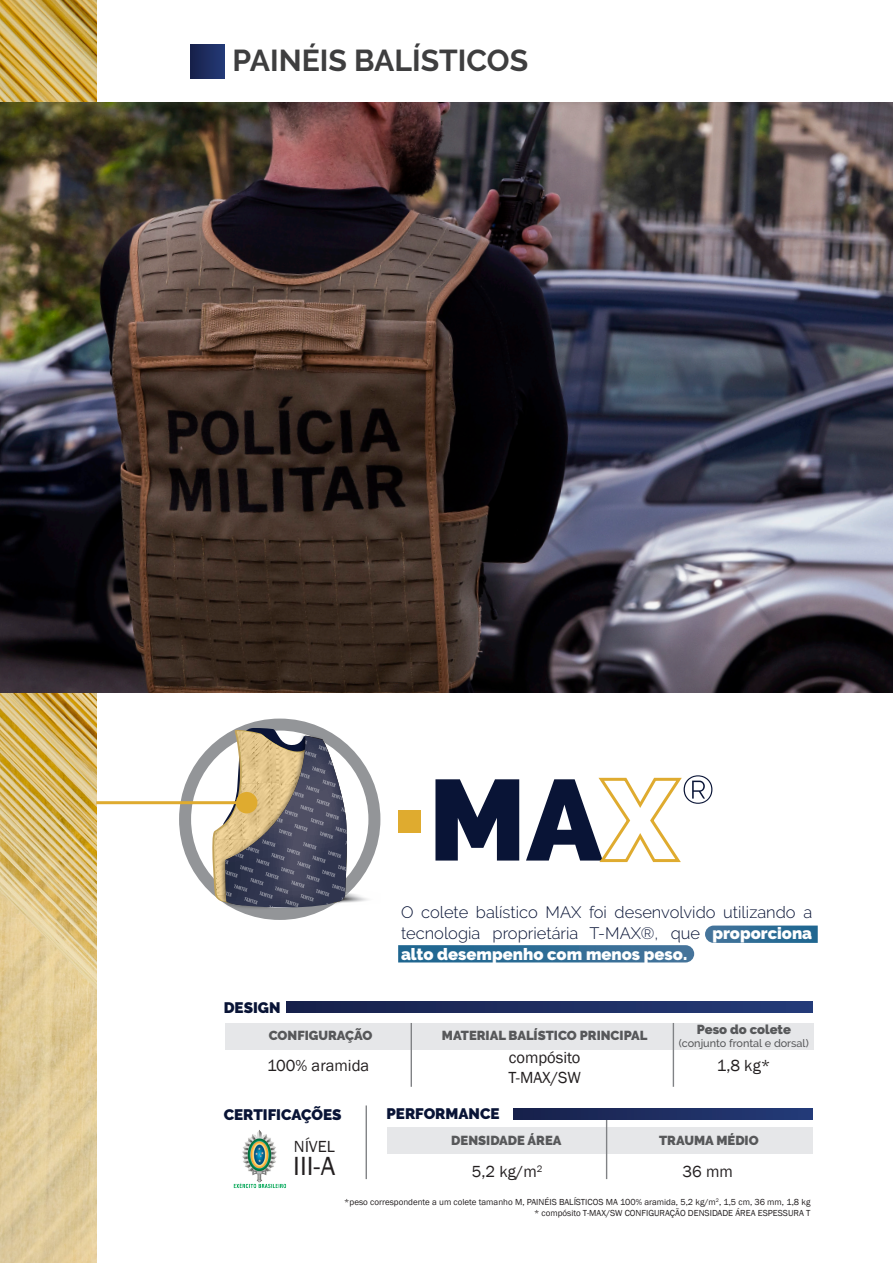
<style>
.page{position:relative;width:893px;height:1263px;background:#fff}
.page>*{position:absolute;margin:0;border:0;box-sizing:border-box;transform-origin:0 0}
.t1{font:900 114.45px "Raleway";color:#091436}
.t2{font:700 30.15px "Raleway";color:#3e3e3f}
.t3{font:27px "Franklin Gothic";color:#231f20}
.t4{font:300 16.5px/21px "Raleway";color:#091436;text-align:justify}
.t5{font:16.5px/19.8px "Franklin Gothic";color:#231f20}
.t6{font:900 15.15px "Raleway";color:#091436}
.t7{font:900 13.05px "Raleway";color:#57585a}
.t8{font:500 10.8px "Raleway";color:#57585a}
.t9{font:9px/10.8px "Franklin Gothic";color:#231f20;text-align:right}
.s1{font-weight:900;color:#fff}
</style>
<div class="page">
<img style="left:0;top:0;width:96px;height:103px">
<img style="left:0;top:693px;width:96px;height:570px">
<svg style="left:398px;top:945px;width:296px;height:17px;background:#326e96"></svg>
<svg style="left:705px;top:925px;width:113px;height:18px;background:#3b749a"></svg>
<img style="left:0;top:103px;width:893px;height:590px">
<div style="left:191px;top:44px;width:34px;height:34px;background:linear-gradient(to right,#18214b,#243a76)"></div>
<svg style="left:598px;top:775px;width:114px;height:88px"></svg>
<div style="left:398px;top:810px;width:23px;height:23px;background:#dfab2f"></div>
<svg style="left:185px;top:724px;width:189px;height:190px"></svg>
<div style="left:179px;top:718px;width:201px;height:202px;border:12px solid #939598;border-radius:50%"></div>
<img style="left:232px;top:908px;width:95px;height:4px">
<svg style="left:210px;top:728px;width:171px;height:180px"></svg>
<hr style="left:96px;top:801px;width:146px;height:3px;background:#dfab2f">
<div style="left:236px;top:792px;width:21px;height:21px;background:#dfab2f;border-radius:50%"></div>
<div style="left:225px;top:1023px;width:588px;height:26px;background:#e6e7e9"></div>
<div style="left:387px;top:1127px;width:425px;height:26px;background:#e6e7e9"></div>
<hr style="left:606px;top:1116px;width:1px;height:63px;background:#808285">
<hr style="left:673px;top:1023px;width:1px;height:64px;background:#808285">
<hr style="left:411px;top:1023px;width:1px;height:64px;background:#808285">
<svg style="left:513px;top:1108px;width:299px;height:11px;background:#1d2d61"></svg>
<svg style="left:287px;top:1001px;width:525px;height:12px;background:#1d2d61"></svg>
<hr style="left:366px;top:1105px;width:1px;height:74px;background:#808285">
<img style="left:233px;top:1130px;width:54px;height:59px">
<h2 class="t2" style="left:232px;top:43px;width:297px">PAINÉIS BALÍSTICOS</h2>
<h1 class="t1" style="left:428px;top:754px;width:176px">MA</h1>
<h3 class="t4" style="left:401px;top:901px;width:413px">O colete balístico MAX foi desenvolvido utilizando a tecnologia proprietária T-MAX®, que <span class="s1">proporciona alto desempenho com menos peso.</span></h3>
<h3 class="t6" style="left:224px;top:999px;width:58px">DESIGN</h3>
<h3 class="t7" style="left:269px;top:1028px;width:105px">CONFIGURAÇÃO</h3>
<h3 class="t7" style="left:442px;top:1028px;width:207px">MATERIAL BALÍSTICO PRINCIPAL</h3>
<h3 class="t7" style="left:697px;top:1022px;width:96px">Peso do colete</h3>
<p class="t8" style="left:679px;top:1037px;width:131px">(conjunto frontal e dorsal)</p>
<h3 class="t5" style="left:267px;top:1055px;width:104px">100% aramida</h3>
<h3 class="t5" style="left:508px;top:1048px;width:74px">compósito<br>T-MAX/SW</h3>
<h3 class="t5" style="left:717px;top:1055px;width:55px">1,8 kg*</h3>
<h3 class="t6" style="left:224px;top:1105px;width:119px">CERTIFICAÇÕES</h3>
<h3 class="t6" style="left:386px;top:1105px;width:115px">PERFORMANCE</h3>
<h3 class="t5" style="left:294px;top:1137px;width:42px">NÍVEL</h3>
<h3 class="t3" style="left:293px;top:1149px;width:44px">III-A</h3>
<h3 class="t7" style="left:451px;top:1133px;width:112px">DENSIDADE ÁREA</h3>
<h3 class="t7" style="left:659px;top:1133px;width:101px">TRAUMA MÉDIO</h3>
<h3 class="t5" style="left:472px;top:1162px;width:72px">5,2 kg/m<sup>2</sup></h3>
<h3 class="t5" style="left:683px;top:1162px;width:52px">36 mm</h3>
<p class="t9" style="left:344px;top:1196px;width:468px">*peso correspondente a um colete tamanho M, PAINÉIS BALÍSTICOS MA 100% aramida, 5,2 kg/m<sup>2</sup>, 1,5 cm, 36 mm, 1,8 kg * compósito T-MAX/SW CONFIGURAÇÃO DENSIDADE ÁREA ESPESSURA T</p>
</div>
